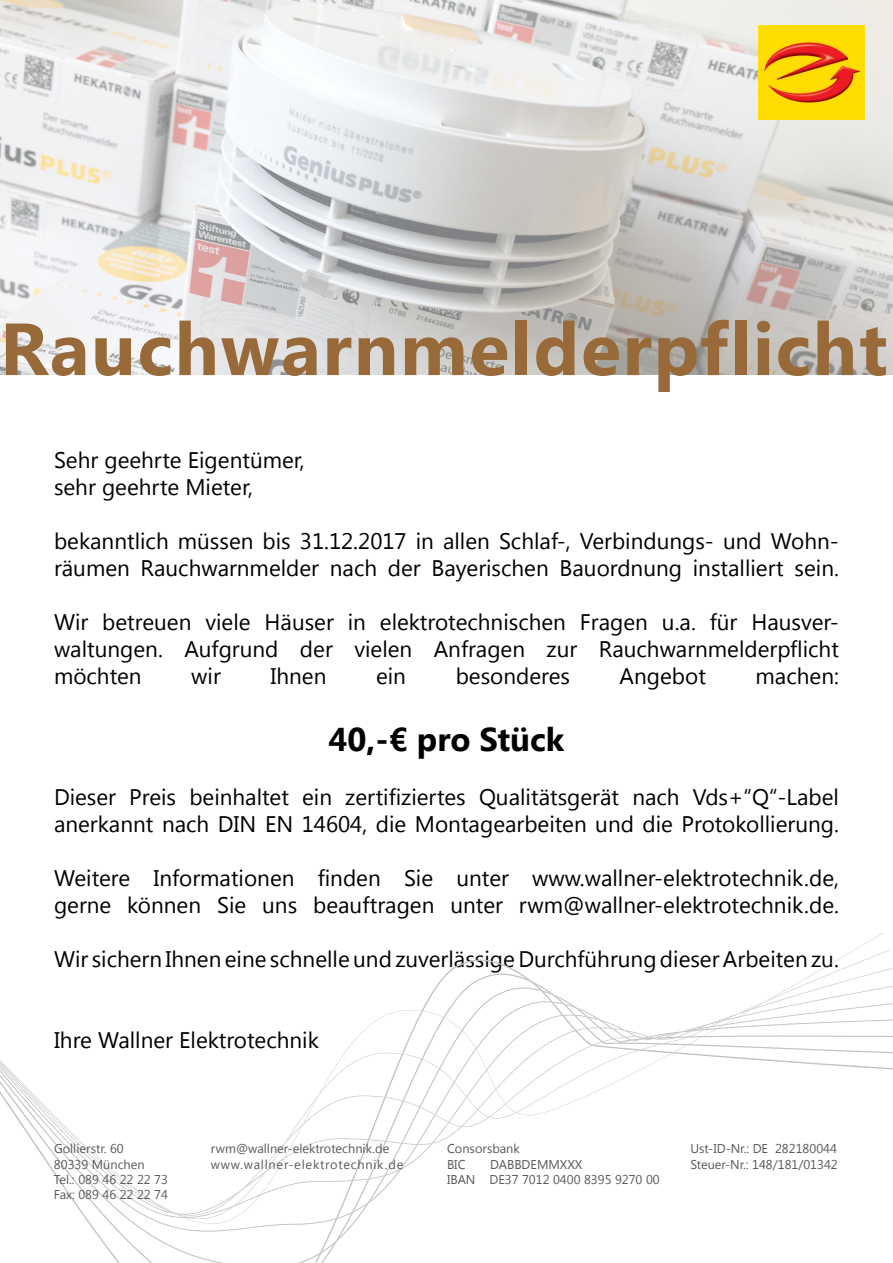
<style>
.page{position:relative;width:893px;height:1263px;background:#fff}
.page>*{position:absolute;margin:0;border:0;box-sizing:border-box;transform-origin:0 0}
.t1{font:700 73.65px "Segoe UI";letter-spacing:.025em;color:#986a3a}
.t2{font:700 33px "Segoe UI";color:#000}
.t3{font:22.5px/27px "Segoe UI";color:#000}
.t4{font:12.75px "Segoe UI";color:#58595b}
.t5{font:12.75px "Segoe UI";letter-spacing:.06em;color:#58595b}
</style>
<div class="page">
<img style="left:0;top:0;width:893px;height:374px">
<svg style="left:0;top:959px;width:893px;height:304px"></svg>
<img style="left:758px;top:25px;width:106px;height:95px">
<h1 class="t1" style="left:0;top:296px;width:889px">Rauchwarnmelderpflicht</h1>
<p class="t3" style="left:54px;top:446px;width:252px">Sehr geehrte Eigentümer, sehr geehrte Mieter,</p>
<p class="t3" style="left:54px;top:527px;width:786px">bekanntlich müssen bis 31.12.2017 in allen Schlaf-, Verbindungs- und Wohn&shy;räumen Rauchwarnmelder nach der Bayerischen Bauordnung installiert sein.</p>
<p class="t3" style="left:54px;top:608px;width:786px;text-align:justify">Wir betreuen viele Häuser in elektrotechnischen Fragen u.a. für Hausver&shy;waltungen. Aufgrund der vielen Anfragen zur Rauchwarnmelderpflicht möchten</p>
<p class="t3" style="left:191px;top:662px;width:31px">wir</p>
<p class="t3" style="left:270px;top:662px;width:57px">Ihnen</p>
<p class="t3" style="left:376px;top:662px;width:31px">ein</p>
<p class="t3" style="left:456px;top:662px;width:116px">besonderes</p>
<p class="t3" style="left:620px;top:662px;width:88px">Angebot</p>
<p class="t3" style="left:756px;top:662px;width:85px">machen:</p>
<h2 class="t2" style="left:329px;top:716px;width:237px">40,-€ pro Stück</h2>
<p class="t3" style="left:54px;top:782px;width:786px">Dieser Preis beinhaltet ein zertifiziertes Qualitätsgerät nach Vds+“Q“-Label anerkannt nach DIN EN 14604, die Montagearbeiten und die Protokollierung.</p>
<p class="t3" style="left:54px;top:863px;width:786px">Weitere Informationen finden Sie unter www.wallner-elektrotechnik.de, gerne können Sie uns beauftragen unter rwm@wallner-elektrotechnik.de.</p>
<p class="t3" style="left:54px;top:944px;width:786px">Wir sichern Ihnen eine schnelle und zuverlässige Durchführung dieser Arbeiten zu.</p>
<p class="t3" style="left:54px;top:1025px;width:266px">Ihre Wallner Elektrotechnik</p>
<p class="t4" style="left:54px;top:1140px;width:71px">Gollierstr. 60</p>
<p class="t4" style="left:211px;top:1140px;width:180px">rwm@wallner-elektrotechnik.de</p>
<p class="t4" style="left:447px;top:1140px;width:74px">Consorsbank</p>
<p class="t4" style="left:690px;top:1140px;width:148px">Ust-ID-Nr.: DE 282180044</p>
<p class="t4" style="left:54px;top:1155px;width:92px">80339 München</p>
<p class="t5" style="left:211px;top:1155px;width:194px">www.wallner-elektrotechnik.de</p>
<p class="t4" style="left:447px;top:1155px;width:20px">BIC</p>
<p class="t4" style="left:490px;top:1155px;width:94px">DABBDEMMXXX</p>
<p class="t4" style="left:690px;top:1155px;width:149px">Steuer-Nr.: 148/181/01342</p>
<p class="t4" style="left:54px;top:1171px;width:115px">Tel.: 089 46 22 22 73</p>
<p class="t4" style="left:447px;top:1171px;width:214px">IBAN DE37 7012 0400 8395 9270 00</p>
<p class="t4" style="left:54px;top:1186px;width:115px">Fax: 089 46 22 22 74</p>
</div>
